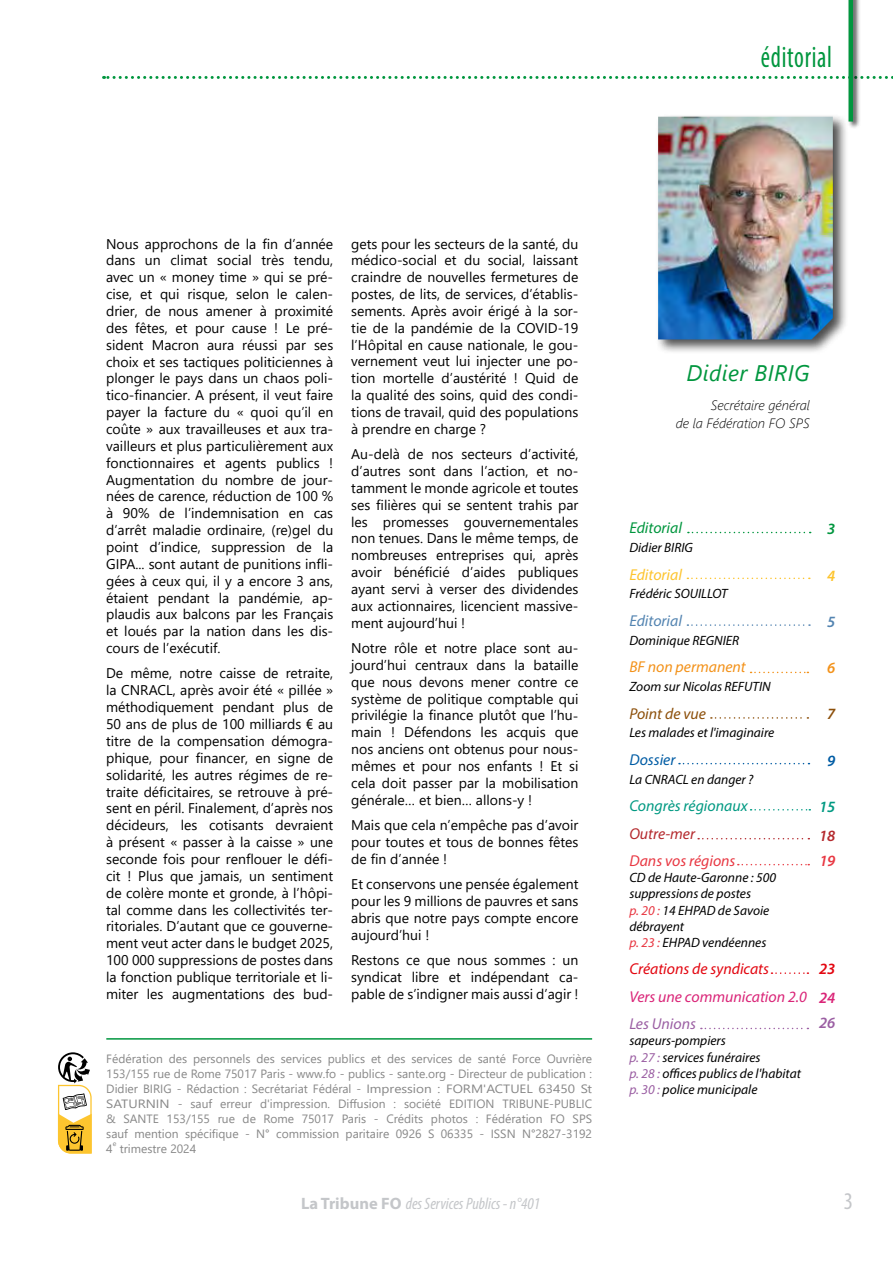
<style>
.page{position:relative;width:893px;height:1263px;background:#fff}
.page>*{position:absolute;margin:0;border:0;box-sizing:border-box;transform-origin:0 0}
.t1{font:condensed 30.6px "Myriad Pro";letter-spacing:.03em;color:#00963e;scale:.83 1}
.t2{font:condensed 24px "Myriad Pro";color:#c4c6c9}
.t3{font:italic 22.5px "Segoe UI";letter-spacing:.02em;color:#00963e}
.t4{font:italic condensed 16.5px "Myriad Pro";color:#c4c6c9}
.t5{font:italic 15.75px "Myriad Pro";color:#da2578}
.t6{font:italic 15.75px "Myriad Pro";color:#e30610}
.t7{font:italic 15.75px "Myriad Pro";color:#009982}
.t8{font:italic 15.75px "Myriad Pro";color:#f3921a}
.t9{font:italic 15.75px "Myriad Pro";color:#e83843}
.t10{font:italic 15.75px "Myriad Pro";color:#8c4f0a}
.t11{font:italic 15.75px "Myriad Pro";color:#00963e}
.t12{font:italic 15.75px "Myriad Pro";color:#fdc42e}
.t13{font:italic 15.75px "Myriad Pro";color:#5384b1}
.t14{font:italic 15.75px "Myriad Pro";color:#b4292d}
.t15{font:italic 15.75px "Myriad Pro";color:#9b5fa3}
.t16{font:italic 15.75px "Myriad Pro";color:#005ca4}
.t17{font:italic 600 15.75px "Myriad Pro";color:#009982}
.t18{font:italic 600 15.75px "Myriad Pro";color:#b4292d}
.t19{font:italic 600 15.75px "Myriad Pro";color:#e83843}
.t20{font:italic 600 15.75px "Myriad Pro";color:#e30610}
.t21{font:italic 600 15.75px "Myriad Pro";color:#da2578}
.t22{font:italic 600 15.75px "Myriad Pro";color:#9b5fa3}
.t23{font:italic 600 15.75px "Myriad Pro";color:#00963e}
.t24{font:italic 600 15.75px "Myriad Pro";color:#fdc42e}
.t25{font:italic 600 15.75px "Myriad Pro";color:#5384b1}
.t26{font:italic 600 15.75px "Myriad Pro";color:#f3921a}
.t27{font:italic 600 15.75px "Myriad Pro";color:#8c4f0a}
.t28{font:italic 600 15.75px "Myriad Pro";color:#005ca4}
.t29{font:14.1px/16.8px "Segoe UI";color:#000;text-align:justify}
.t30{font:italic 13.5px/16.2px "Myriad Pro";color:#000}
.t31{font:italic 300 13.5px/18px "Segoe UI";color:#000;text-align:right}
.t32{font:12px/15px "Segoe UI";color:#878787;text-align:justify}
.t33{font:7.05px "Segoe UI";color:#878787}
.s1{color:#e83843}
.s2{color:#9b5fa3}
.s3{font-weight:700;font-style:normal;font-stretch:normal}
</style>
<div class="page">
<svg style="left:104px;top:76px;width:789px;height:3px"></svg>
<div style="left:847px;top:0;width:13px;height:129px;background:#000;opacity:.75"></div>
<div style="left:848px;top:0;width:5px;height:122px;background:#00963e"></div>
<svg style="left:688px;top:532px;width:123px;height:1px"></svg>
<svg style="left:687px;top:578px;width:123px;height:1px"></svg>
<svg style="left:687px;top:624px;width:123px;height:2px"></svg>
<svg style="left:751px;top:672px;width:57px;height:1px"></svg>
<svg style="left:679px;top:763px;width:130px;height:1px"></svg>
<svg style="left:711px;top:717px;width:97px;height:2px"></svg>
<svg style="left:751px;top:809px;width:59px;height:1px"></svg>
<svg style="left:698px;top:838px;width:111px;height:1px"></svg>
<svg style="left:738px;top:864px;width:71px;height:1px"></svg>
<svg style="left:771px;top:972px;width:37px;height:2px"></svg>
<svg style="left:701px;top:1028px;width:107px;height:1px"></svg>
<hr style="left:106px;top:1038px;width:486px;height:2px;background:#00963e">
<div style="left:655px;top:114px;width:193px;height:241px;background:#000;opacity:.7"></div>
<img style="left:658px;top:117px;width:175px;height:222px">
<svg style="left:57px;top:1052px;width:35px;height:102px"></svg>
<h1 class="t1" style="left:761px;top:38px;width:88px">éditorial</h1>
<p class="t29" style="left:106px;top:234px;width:229px">Nous approchons de la fin d’année dans un climat social très tendu, avec un « money time » qui se pré&shy;cise, et qui risque, selon le calen&shy;drier, de nous amener à proximité des fêtes, et pour cause ! Le pré&shy;sident Macron aura réussi par ses choix et ses tactiques politiciennes à plonger le pays dans un chaos poli&shy;tico-financier. A présent, il veut faire payer la facture du « quoi qu’il en coûte » aux travailleuses et aux tra&shy;vailleurs et plus particulièrement aux fonctionnaires et agents publics !<br>Augmentation du nombre de jour&shy;nées de carence, réduction de 100 % à 90% de l’indemnisation en cas d’arrêt maladie ordinaire, (re)gel du point d’indice, suppression de la GIPA... sont autant de punitions infli&shy;gées à ceux qui, il y a encore 3 ans, étaient pendant la pandémie, ap&shy;plaudis aux balcons par les Français et loués par la nation dans les dis&shy;cours de l’exécutif.</p>
<p class="t29" style="left:106px;top:664px;width:229px">De même, notre caisse de retraite, la CNRACL, après avoir été « pillée » méthodiquement pendant plus de 50 ans de plus de 100 milliards € au titre de la compensation démogra&shy;phique, pour financer, en signe de solidarité, les autres régimes de re&shy;traite déficitaires, se retrouve à pré&shy;sent en péril. Finalement, d’après nos décideurs, les cotisants devraient à présent « passer à la caisse » une seconde fois pour renflouer le défi&shy;cit ! Plus que jamais, un sentiment de colère monte et gronde, à l’hôpi&shy;tal comme dans les collectivités ter&shy;ritoriales. D’autant que ce gouverne&shy;ment veut acter dans le budget 2025, 100 000 suppressions de postes dans la fonction publique territoriale et li&shy;miter les augmentations des bud-</p>
<p class="t29" style="left:351px;top:234px;width:229px">gets pour les secteurs de la santé, du médico-social et du social, laissant craindre de nouvelles fermetures de postes, de lits, de services, d’établis&shy;sements. Après avoir érigé à la sor&shy;tie de la pandémie de la COVID-19 l’Hôpital en cause nationale, le gou&shy;vernement veut lui injecter une po&shy;tion mortelle d’austérité ! Quid de la qualité des soins, quid des condi&shy;tions de travail, quid des populations à prendre en charge ?</p>
<p class="t29" style="left:351px;top:445px;width:229px">Au-delà de nos secteurs d’activité, d’autres sont dans l’action, et no&shy;tamment le monde agricole et toutes ses filières qui se sentent trahis par les promesses gouvernementales non tenues. Dans le même temps, de nombreuses entreprises qui, après avoir bénéficié d’aides publiques ayant servi à verser des dividendes aux actionnaires, licencient massive&shy;ment aujourd’hui !</p>
<p class="t29" style="left:351px;top:638px;width:229px">Notre rôle et notre place sont au&shy;jourd’hui centraux dans la bataille que nous devons mener contre ce système de politique comptable qui privilégie la finance plutôt que l’hu&shy;main ! Défendons les acquis que nos anciens ont obtenus pour nous&shy;mêmes et pour nos enfants ! Et si cela doit passer par la mobilisation générale… et bien… allons-y !</p>
<p class="t29" style="left:351px;top:815px;width:229px">Mais que cela n’empêche pas d’avoir pour toutes et tous de bonnes fêtes de fin d’année !</p>
<p class="t29" style="left:351px;top:874px;width:229px">Et conservons une pensée également pour les 9 millions de pauvres et sans abris que notre pays compte encore aujourd’hui !</p>
<p class="t29" style="left:351px;top:950px;width:229px">Restons ce que nous sommes : un syndicat libre et indépendant ca&shy;pable de s’indigner mais aussi d’agir !</p>
<p class="t32" style="left:106px;top:1050px;width:487px">Fédération des personnels des services publics et des services de santé Force Ouvrière 153/155 rue de Rome 75017 Paris - www.fo - publics - sante.org - Directeur de publication :<br>Didier BIRIG - Rédaction : Secrétariat Fédéral - Impression : FORM'ACTUEL 63450 St SATURNIN - sauf erreur d'impression. Diffusion : société EDITION TRIBUNE-PUBLIC &amp; SANTE 153/155 rue de Rome 75017 Paris - Crédits photos : Fédération FO SPS sauf mention spécifique - N° commission paritaire 0926 S 06335 - ISSN N°2827-3192<br>4</p>
<p class="t33" style="left:113px;top:1137px;width:5px">e</p>
<p class="t32" style="left:120px;top:1140px;width:78px">trimestre 2024</p>
<h3 class="t3" style="left:686px;top:352px;width:125px">Didier BIRIG</h3>
<p class="t31" style="left:676px;top:394px;width:135px">Secrétaire général<br>de la Fédération FO SPS</p>
<p class="t11" style="left:629px;top:518px;width:54px">Editorial</p>
<p class="t30" style="left:629px;top:539px;width:65px">Didier BIRIG</p>
<p class="t12" style="left:629px;top:565px;width:54px">Editorial</p>
<p class="t30" style="left:629px;top:586px;width:100px">Frédéric SOUILLOT</p>
<p class="t13" style="left:629px;top:611px;width:54px">Editorial</p>
<p class="t30" style="left:629px;top:632px;width:111px">Dominique REGNIER</p>
<p class="t8" style="left:629px;top:657px;width:118px">BF non permanent</p>
<p class="t30" style="left:629px;top:678px;width:143px">Zoom sur Nicolas REFUTIN</p>
<p class="t10" style="left:629px;top:703px;width:78px">Point de vue</p>
<p class="t30" style="left:629px;top:724px;width:147px">Les malades et l'imaginaire</p>
<p class="t16" style="left:629px;top:750px;width:48px">Dossier</p>
<p class="t30" style="left:629px;top:771px;width:126px">La CNRACL en danger ?</p>
<p class="t7" style="left:629px;top:796px;width:120px">Congrès régionaux</p>
<p class="t14" style="left:629px;top:823px;width:67px">Outre-mer</p>
<p class="t9" style="left:629px;top:851px;width:108px">Dans vos régions</p>
<p class="t30" style="left:629px;top:869px;width:148px">CD de Haute-Garonne : 500 suppressions de postes<br><span class="s1">p. 20 :</span> 14 EHPAD de Savoie débrayent<br><span class="s1">p. 23 :</span> EHPAD vendéennes</p>
<p class="t6" style="left:629px;top:959px;width:141px">Créations de syndicats</p>
<p class="t5" style="left:629px;top:987px;width:179px">Vers une communication 2.0</p>
<p class="t15" style="left:629px;top:1014px;width:68px">Les Unions</p>
<p class="t30" style="left:629px;top:1032px;width:173px">sapeurs-pompiers<br><span class="s2">p. 27 :</span> services funéraires<br><span class="s2">p. 28 :</span> offices publics de l'habitat <span class="s2">p. 30 :</span> police municipale</p>
<p class="t23" style="left:827px;top:519px;width:10px">3</p>
<p class="t24" style="left:827px;top:565px;width:10px">4</p>
<p class="t25" style="left:827px;top:611px;width:10px">5</p>
<p class="t26" style="left:827px;top:658px;width:10px">6</p>
<p class="t27" style="left:827px;top:704px;width:10px">7</p>
<p class="t28" style="left:827px;top:750px;width:10px">9</p>
<p class="t17" style="left:819px;top:797px;width:18px">15</p>
<p class="t18" style="left:819px;top:826px;width:18px">18</p>
<p class="t19" style="left:819px;top:851px;width:18px">19</p>
<p class="t20" style="left:819px;top:959px;width:18px">23</p>
<p class="t21" style="left:819px;top:988px;width:18px">24</p>
<p class="t22" style="left:819px;top:1013px;width:18px">26</p>
<p class="t4" style="left:301px;top:1193px;width:241px"><span class="s3">La Tribune FO</span> des Services Publics - n°401</p>
<h2 class="t2" style="left:844px;top:1186px;width:11px">3</h2>
</div>
